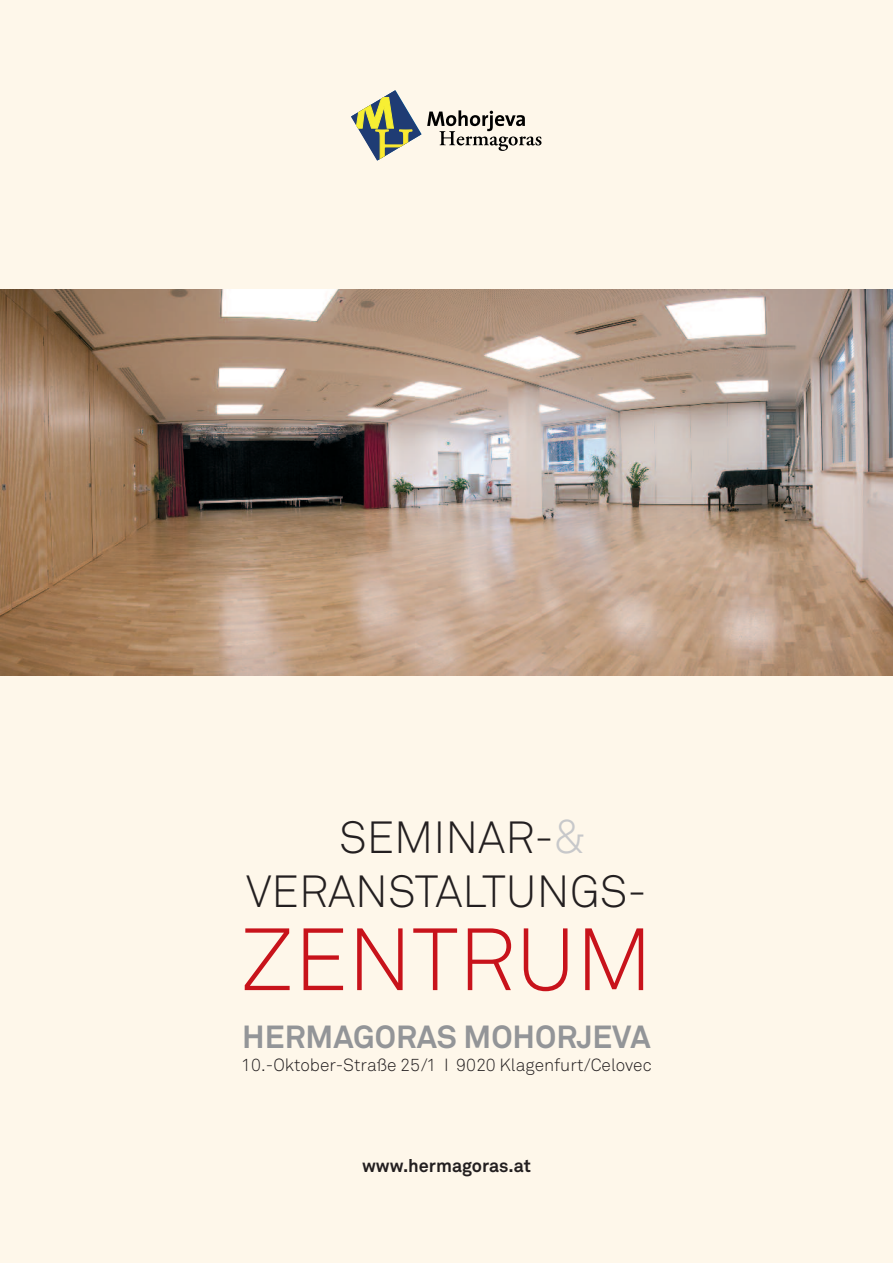
<style>
.page{position:relative;width:893px;height:1263px;background:#fef7ea}
.page>*{position:absolute;margin:0;border:0;box-sizing:border-box;transform-origin:0 0}
.t1{font:87px "Akkurat Light Pro";color:#c8131b}
.t2{font:44.55px/54.4px "Akkurat Light Pro";color:#231f20}
.t3{font:700 31.65px "Akkurat Pro";color:#939598}
.t4{font:700 18px "Akkurat Pro";color:#231f20}
.t5{font:17.4px "Akkurat Light Pro";color:#231f20}
.s1{font-size:46.5px;color:#c7c8ca}
</style>
<div class="page">
<svg style="left:351px;top:90px;width:190px;height:71px"></svg>
<img style="left:0;top:289px;width:893px;height:386px">
<h2 class="t2" style="left:246px;top:814px;width:402px;text-indent:93px">SEMINAR-<span class="s1">&amp;<br></span>VERANSTALTUNGS-</h2>
<h1 class="t1" style="left:240px;top:928px;width:414px">ZENTRUM</h1>
<h3 class="t3" style="left:242px;top:1025px;width:410px">HERMAGORAS MOHORJEVA</h3>
<p class="t5" style="left:241px;top:1058px;width:412px">10.-Oktober-Straße 25/1 I 9020 Klagenfurt/Celovec</p>
<p class="t4" style="left:362px;top:1159px;width:170px">www.hermagoras.at</p>
</div>
